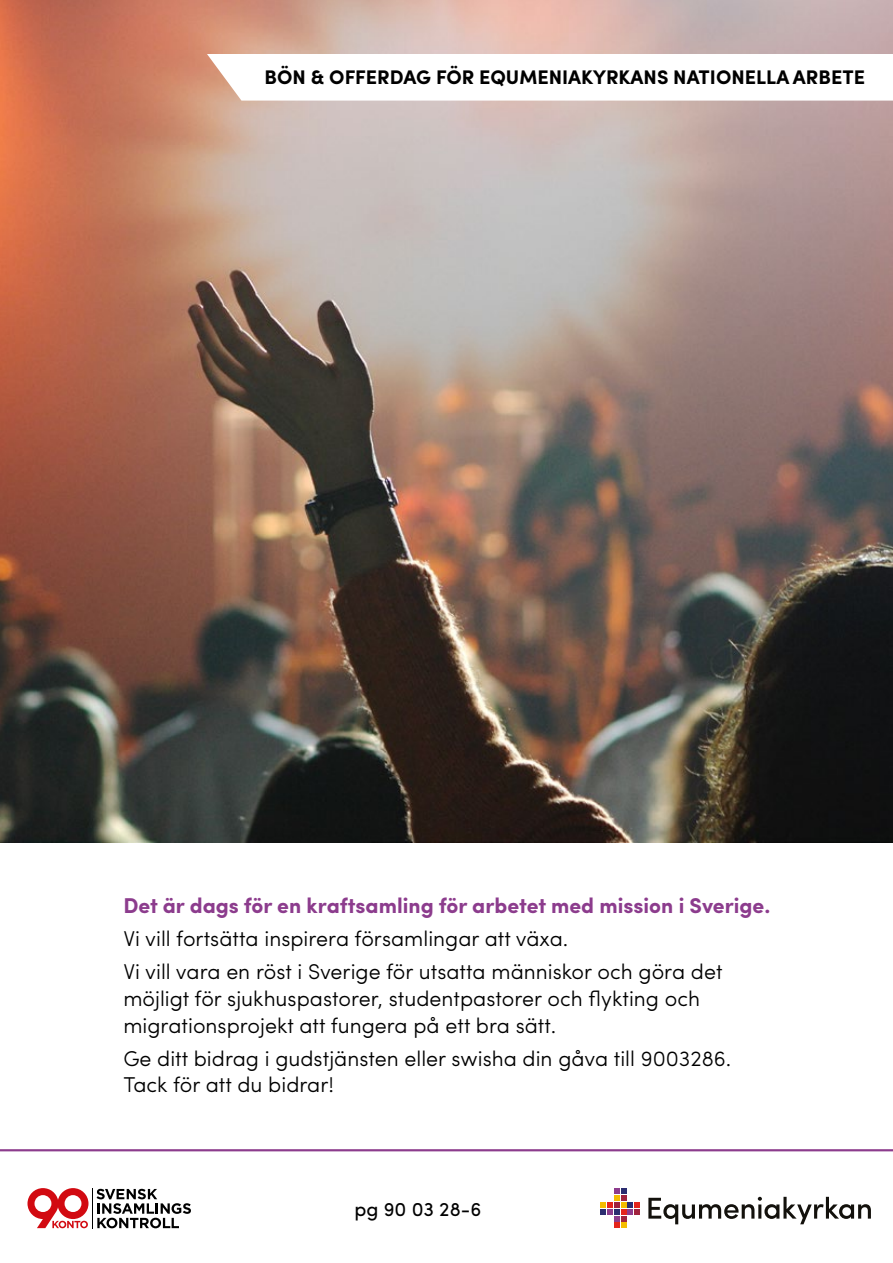
<style>
.page{position:relative;width:893px;height:1263px;background:#fff}
.page>*{position:absolute;margin:0;border:0;box-sizing:border-box;transform-origin:0 0}
.t1{font:300 21.45px/26.8px "Sofia Pro";color:#000}
.t2{font:700 21.45px "Sofia Pro";color:#8c3c8d}
.t3{font:700 19.65px "Sofia Pro";color:#000}
.t4{font:19.65px "Sofia Pro";color:#000}
</style>
<div class="page">
<img style="left:0;top:0;width:893px;height:842px">
<svg style="left:207px;top:54px;width:686px;height:47px"></svg>
<svg style="left:648px;top:1197px;width:223px;height:27px"></svg>
<svg style="left:600px;top:1188px;width:40px;height:40px"></svg>
<hr style="left:92px;top:1188px;width:1px;height:40px;background:#000">
<svg style="left:97px;top:1189px;width:94px;height:39px"></svg>
<svg style="left:27px;top:1188px;width:61px;height:40px"></svg>
<hr style="left:0;top:1149px;width:893px;height:2px;background:#8c3c8d">
<p class="t3" style="left:265px;top:62px;width:602px">BÖN &amp; OFFERDAG FÖR EQUMENIAKYRKANS NATIONELLA ARBETE</p>
<p class="t2" style="left:123px;top:889px;width:648px">Det är dags för en kraftsamling för arbetet med mission i Sverige.</p>
<p class="t1" style="left:123px;top:921px;width:601px;line-height:32.8px">Vi vill fortsätta inspirera församlingar att växa.<br>Vi vill vara en röst i Sverige för utsatta människor och göra det</p>
<p class="t1" style="left:123px;top:983px;width:578px">möjligt för sjukhuspastorer, studentpastorer och flykting och migrationsprojekt att fungera på ett bra sätt.</p>
<p class="t1" style="left:123px;top:1043px;width:609px">Ge ditt bidrag i gudstjänsten eller swisha din gåva till 9003286.<br>Tack för att du bidrar!</p>
<p class="t4" style="left:354px;top:1194px;width:128px">pg 90 03 28-6</p>
</div>
